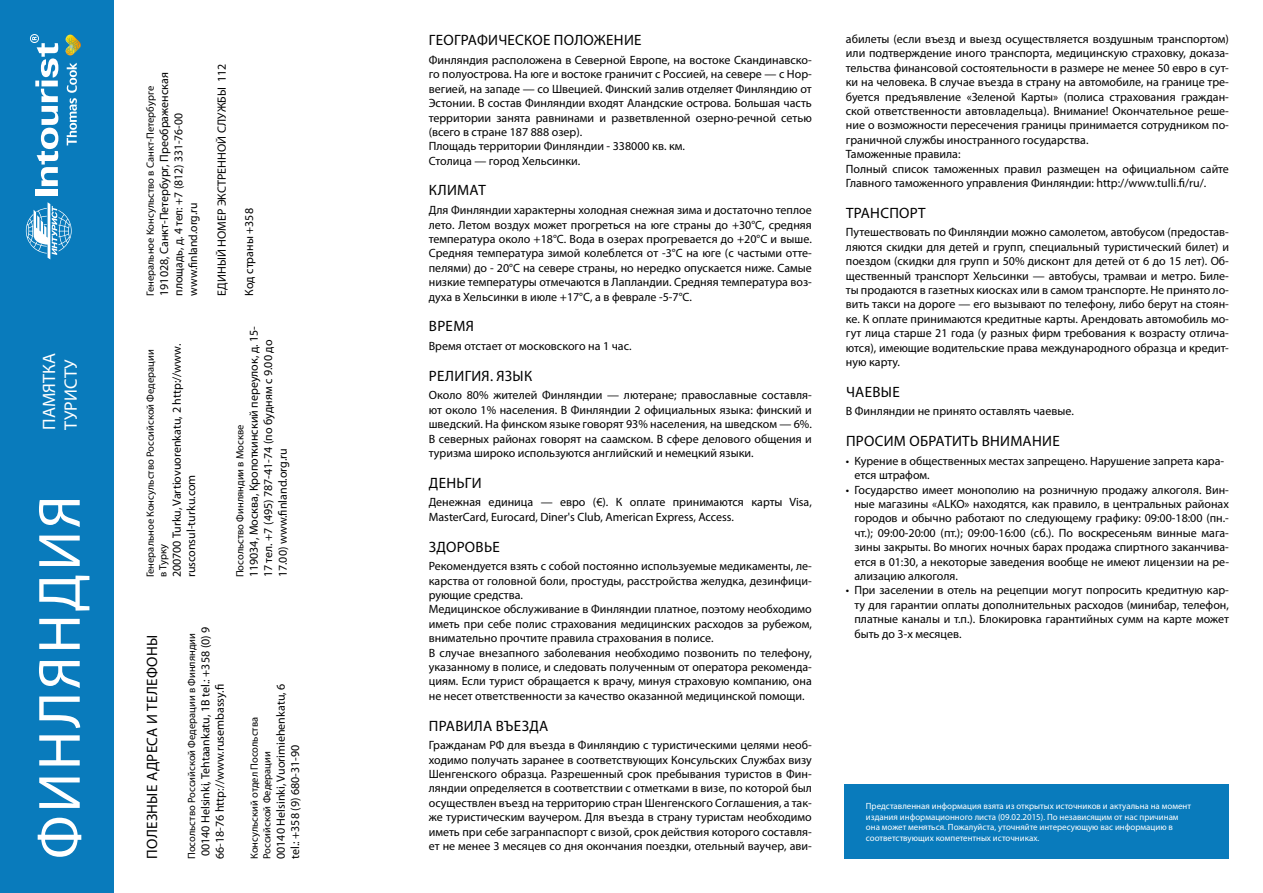
<style>
.page{position:relative;width:1263px;height:893px;background:#fff}
.page>*{position:absolute;margin:0;border:0;box-sizing:border-box;transform-origin:0 0}
.t1{font:60px "Myriad Pro";letter-spacing:.05em;color:#fff}
.t2{font:18px/21.6px "Myriad Pro";color:#fff}
.t3{font:15px "Myriad Pro";letter-spacing:.02em;color:#000}
.t4{font:15px "Myriad Pro";letter-spacing:.045em;color:#000}
.t5{font:12px/14.4px "Myriad Pro";color:#000}
.t6{font:10.5px/12.6px "Myriad Pro";color:#000}
.t7{font:9px/10.8px "Myriad Pro";color:#fff}
</style>
<div class="page">
<div style="left:0;top:0;width:113px;height:893px;background:#097bbc"></div>
<div style="left:35px;top:189px;width:23px;height:7px;background:#fff"></div>
<svg style="left:30px;top:34px;width:28px;height:152px"></svg>
<svg style="left:67px;top:63px;width:10px;height:82px"></svg>
<svg style="left:66px;top:35px;width:15px;height:21px"></svg>
<svg style="left:26px;top:202px;width:46px;height:57px"></svg>
<div style="left:845px;top:784px;width:384px;height:75px;background:#097bbc"></div>
<h2 class="t2" style="left:38px;top:430px;width:78px;rotate:-90deg">ПАМЯТКА<br>ТУРИСТУ</h2>
<h1 class="t1" style="left:23px;top:859px;width:365px;rotate:-90deg">ФИНЛЯНДИЯ</h1>
<p class="t5" style="left:157px;top:296px;width:225px;rotate:-90deg">191028, Санкт-Петербург, Преображенская площадь, д. 4 тел: +7 (812) 331-76-00 www.finland.org.ru</p>
<p class="t5" style="left:214px;top:296px;width:233px;rotate:-90deg">ЕДИНЫ Й НОМЕР ЭКСТРЕННОЙ СЛУЖБЫ 112</p>
<p class="t6" style="left:144px;top:296px;width:211px;rotate:-90deg">Генеральное Консульство в Санкт-Петербурге</p>
<p class="t5" style="left:242px;top:296px;width:89px;rotate:-90deg">Код страны +358</p>
<p class="t6" style="left:144px;top:577px;width:229px;rotate:-90deg">Генеральное Консульство Российской Федерации в Турку</p>
<p class="t5" style="left:169px;top:577px;width:235px;rotate:-90deg">200700 Turku, Vartiovuorenkatu, 2 http://www. rusconsul-turku.com</p>
<p class="t5" style="left:246px;top:577px;width:253px;rotate:-90deg">119034, Москва, Кропоткинский переулок, д. 15-<br>17 тел. +7 (495) 787-41-74 (по будням с 9.00 до<br>17.00) www.finland.org.ru</p>
<p class="t6" style="left:233px;top:577px;width:154px;rotate:-90deg">Посольство Финляндии в Москве</p>
<p class="t4" style="left:143px;top:859px;width:226px;rotate:-90deg">Полезные адреса и телефоны</p>
<p class="t6" style="left:185px;top:859px;width:227px;rotate:-90deg">Посольство Российской Федерации в Финляндии</p>
<p class="t5" style="left:198px;top:859px;width:234px;rotate:-90deg">00140 Helsinki, Tehtaankatu, 1B tel.: +358 (0) 9<br>66-18-76 http://www.rusembassy.fi</p>
<p class="t5" style="left:273px;top:859px;width:177px;rotate:-90deg">00140 Helsinki, Vuorimiehenkatu, 6 tel.: +358 (9) 680-31-90</p>
<p class="t6" style="left:248px;top:859px;width:143px;rotate:-90deg">Консульский отдел Посольства<br>Российской Федерации</p>
<p class="t3" style="left:429px;top:31px;width:35px">Географи</p>
<p class="t3" style="left:498px;top:31px;width:145px">ческое положени е</p>
<p class="t5" style="left:429px;top:53px;width:385px">Финляндия расположена в Северной Европе, на востоке Скандинавско&shy;го полуострова. На юге и востоке граничит с Россией, на севере — с Нор&shy;вегией, на западе — со Швецией. Финский залив отделяет Финляндию от Эстонии. В состав Финляндии входят Аландские острова. Большая часть территории занята равнинами и разветвленной озерно-речной сетью (всего в стране 187 888 озер).<br>Площадь территории Финляндии - 338000 кв. км.<br>Столица — город Хельсинки.</p>
<p class="t3" style="left:429px;top:181px;width:20px">Климат</p>
<p class="t5" style="left:429px;top:203px;width:385px;text-align:justify">Для Финляндии характерны холодная снежная зима и достаточно теплое лето. Летом воздух может прогреться на юге страны до +30°С, средняя температура около +18°С. Вода в озерах прогревается до +20°С и выше.<br>Средняя температура зимой колеблется от -3°С на юге (с частыми отте&shy;пелями) до - 20°С на севере страны, но нередко опускается ниже. Самые низкие температуры отмечаются в Лапландии. Средняя температура воз&shy;духа в Хельсинки в июле +17°С, а в феврале -5-7°С.</p>
<p class="t3" style="left:429px;top:317px;width:35px">Время</p>
<p class="t5" style="left:429px;top:339px;width:204px">Время отстает от московского на 1 час.</p>
<p class="t3" style="left:429px;top:366px;width:27px">Религия</p>
<p class="t3" style="left:490px;top:366px;width:42px">. язык</p>
<p class="t5" style="left:429px;top:388px;width:385px;text-align:justify">Около 80% жителей Финляндии — лютеране; православные составля&shy;ют около 1% населения. В Финляндии 2 официальных языка: финский и шведский. На финском языке говорят 93% населения, на шведском — 6%.<br>В северных районах говорят на саамском. В сфере делового общения и туризма широко используются английский и немецкий языки.</p>
<p class="t3" style="left:429px;top:473px;width:45px">Деньги</p>
<p class="t5" style="left:429px;top:495px;width:385px">Денежная единица — евро (€). К оплате принимаются карты Visa,<br>MasterCard, Eurocard, Diner's Club, American Express, Access.</p>
<p class="t3" style="left:429px;top:537px;width:72px">Здоровье</p>
<p class="t5" style="left:429px;top:559px;width:385px">Рекомендуется взять с собой постоянно используемые медикаменты, ле&shy;карства от головной боли, простуды, расстройства желудка, дезинфици&shy;рующие средства.<br>Медицинское обслуживание в Финляндии платное, поэтому необходимо иметь при себе полис страхования медицинских расходов за рубежом, внимательно прочтите правила страхования в полисе.<br>В случае внезапного заболевания необходимо позвонить по телефону, указанному в полисе, и следовать полученным от оператора рекоменда&shy;циям. Если турист обращается к врачу, минуя страховую компанию, она не несет ответственности за качество оказанной медицинской помощи.</p>
<p class="t3" style="left:429px;top:716px;width:20px">Правила</p>
<p class="t3" style="left:496px;top:716px;width:44px">въезда</p>
<p class="t5" style="left:429px;top:738px;width:385px;text-align:justify">Гражданам РФ для въезда в Финляндию с туристическими целями необ&shy;ходимо получать заранее в соответствующих Консульских Службах визу Шенгенского образца. Разрешенный срок пребывания туристов в Фин&shy;ляндии определяется в соответствии с отметками в визе, по которой был осуществлен въезд на территорию стран Шенгенского Соглашения, а так&shy;же туристическим ваучером. Для въезда в страну туристам необходимо иметь при себе загранпаспорт с визой, срок действия которого составля&shy;ет не менее 3 месяцев со дня окончания поездки, отельный ваучер, ави-</p>
<p class="t5" style="left:846px;top:32px;width:385px">абилеты (если въезд и выезд осуществляется воздушным транспортом) или подтверждение иного транспорта, медицинскую страховку, доказа&shy;тельства финансовой состоятельности в размере не менее 50 евро в сут&shy;ки на человека. В случае въезда в страну на автомобиле, на границе тре&shy;буется предъявление «Зеленой Карты» (полиса страхования граждан&shy;ской ответственности автовладельца). Внимание! Окончательное реше&shy;ние о возможности пересечения границы принимается сотрудником по&shy;граничной службы иностранного государства.<br>Таможенные правила:<br>Полный список таможенных правил размещен на официальном сайте Главного таможенного управления Финляндии: http://www.tulli.fi/ru/.</p>
<p class="t3" style="left:846px;top:203px;width:18px">Трансп</p>
<p class="t3" style="left:899px;top:203px;width:19px">орт</p>
<p class="t5" style="left:846px;top:225px;width:385px;text-align:justify">Путешествовать по Финляндии можно самолетом, автобусом (предостав&shy;ляются скидки для детей и групп, специальный туристический билет) и поездом (скидки для групп и 50% дисконт для детей от 6 до 15 лет). Об&shy;щественный транспорт Хельсинки — автобусы, трамваи и метро. Биле&shy;ты продаются в газетных киосках или в самом транспорте. Не принято ло&shy;вить такси на дороге — его вызывают по телефону, либо берут на стоян&shy;ке. К оплате принимаются кредитные карты. Арендовать автомобиль мо&shy;гут лица старше 21 года (у разных фирм требования к возрасту отлича&shy;ются), имеющие водительские права международного образца и кредит&shy;ную карту.</p>
<p class="t3" style="left:846px;top:383px;width:55px">Чаевые</p>
<p class="t5" style="left:846px;top:404px;width:229px">В Финляндии не принято оставлять чаевые.</p>
<p class="t3" style="left:846px;top:432px;width:40px">Просим</p>
<p class="t3" style="left:909px;top:432px;width:20px">обратит</p>
<p class="t3" style="left:970px;top:432px;width:23px">ь внимани</p>
<p class="t3" style="left:1052px;top:432px;width:9px">е</p>
<p class="t5" style="left:854px;top:453px;width:371px;text-indent:-9px">• Курение в общественных местах запрещено. Нарушение запрета кара&shy;ется штрафом.</p>
<p class="t5" style="left:854px;top:482px;width:376px;text-align:justify;text-indent:-9px">• Государство имеет монополию на розничную продажу алкоголя. Вин&shy;ные магазины «ALKO» находятся, как правило, в центральных районах городов и обычно работают по следующему графику: 09:00-18:00 (пн.- чт.); 09:00-20:00 (пт.); 09:00-16:00 (сб.). По воскресеньям винные мага&shy;зины закрыты. Во многих ночных барах продажа спиртного заканчива&shy;ется в 01:30, а некоторые заведения вообще не имеют лицензии на ре&shy;ализацию алкоголя.</p>
<p class="t5" style="left:854px;top:583px;width:376px;text-align:justify;text-indent:-9px">• При заселении в отель на рецепции могут попросить кредитную кар&shy;ту для гарантии оплаты дополнительных расходов (минибар, телефон, платные каналы и т.п.). Блокировка гарантийных сумм на карте может быть до 3-х месяцев.</p>
<p class="t7" style="left:866px;top:800px;width:327px">Представленная информация взята из открытых источников и актуальна на момент издания информационного листа (09.02.2015). По независящим от нас причинам она может меняться. Пожалуйста, уточняйте интересующую вас информацию в соответствующих компетентных источниках.</p>
</div>
